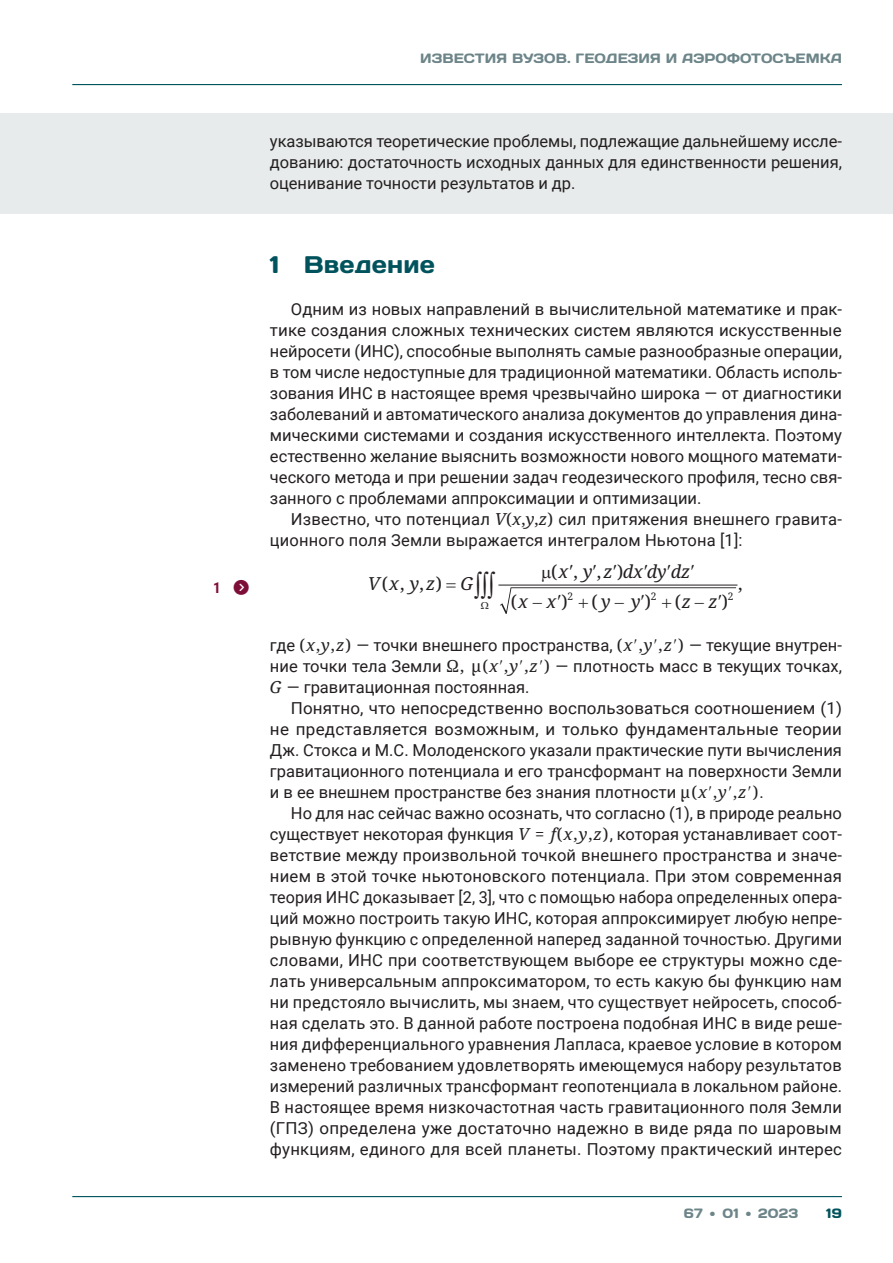
<style>
.page{position:relative;width:893px;height:1263px;background:#fff}
.page>*{position:absolute;margin:0;border:0;box-sizing:border-box;transform-origin:0 0}
.t1{font:27px "Symbol";color:#231f20}
.t2{font:24px "Days One";color:#00535c}
.t3{font:italic 18px/30px "Noto Serif";letter-spacing:.22em;color:#231f20}
.t4{font:18px "Noto Serif";color:#231f20}
.t5{font:16.5px/21px "Roboto";color:#231f20;text-align:justify}
.t6{font:700 15px "Roboto Condensed";color:#7d0e38}
.t7{font:13.5px "Days One";letter-spacing:.005em;color:#6d8589}
.t8{font:13.5px "Days One";color:#00535c}
.t9{font:10.35px "Noto Serif";color:#231f20}
.s1{font-family:"Noto Serif";font-style:italic}
.s2{font-family:"Noto Serif"}
.s3{font-style:normal}
.s4{font-style:italic}
</style>
<div class="page">
<hr style="left:72px;top:1196px;width:770px;height:1px;background:#00535c">
<hr style="left:72px;top:84px;width:770px;height:1px;background:#00535c">
<div style="left:0;top:114px;width:893px;height:100px;background:#e8ebeb"></div>
<hr style="left:498px;top:585px;width:239px;height:1px;background:#231f20">
<svg style="left:500px;top:584px;width:236px;height:30px"></svg>
<p class="t7" style="left:420px;top:50px;width:423px">ИЗВЕСТИЯ ВУЗОВ. ГЕОДЕЗИЯ И АЭРОФОТОСЪЕМКА</p>
<p class="t5" style="left:270px;top:130px;width:573px">указываются теоретические проблемы, подлежащие дальнейшему иссле&shy;дованию: достаточность исходных данных для единственности решения, оценивание точности результатов и др.</p>
<p class="t6" style="left:213px;top:577px;width:37px">1 ★★</p>
<h2 class="t2" style="left:270px;top:249px;width:167px">1 Введение</h2>
<p class="t5" style="left:270px;top:298px;width:574px;text-indent:21px">Одним из новых направлений в вычислительной математике и прак&shy;тике создания сложных технических систем являются искусственные нейросети (ИНС), способные выполнять самые разнообразные операции, в том числе недоступные для традиционной математики. Область исполь&shy;зования ИНС в настоящее время чрезвычайно широка — от диагностики заболеваний и автоматического анализа документов до управления дина&shy;мическими системами и создания искусственного интеллекта. Поэтому естественно желание выяснить возможности нового мощного математи&shy;ческого метода и при решении задач геодезического профиля, тесно свя&shy;занного с проблемами аппроксимации и оптимизации.</p>
<p class="t5" style="left:270px;top:508px;width:573px;text-indent:21px">Известно, что потенциал <span class="s1">V</span><span class="s2">(</span><span class="s1">х</span><span class="s2">,</span><span class="s1">y</span><span class="s2">,</span><span class="s1">z</span><span class="s2">)</span> сил притяжения внешнего гравита&shy;ционного поля Земли выражается интегралом Ньютона [1]:</p>
<p class="t3" style="left:368px;top:567px;width:69px">Vxyz</p>
<p class="t3" style="left:460px;top:567px;width:14px">G</p>
<p class="t3" style="left:511px;top:556px;width:181px;text-indent:48px">x y z dxdydz <span class="s3">(</span>x x <span class="s3">)</span></p>
<p class="t4" style="left:551px;top:559px;width:74px">(, ,)</p>
<h1 class="t1" style="left:474px;top:569px;width:22px">∫∫∫</h1>
<p class="t4" style="left:382px;top:571px;width:62px">(, ,)</p>
<p class="t4" style="left:738px;top:571px;width:6px">,</p>
<p class="t9" style="left:567px;top:589px;width:7px">2</p>
<p class="t9" style="left:651px;top:589px;width:7px">2</p>
<p class="t9" style="left:728px;top:589px;width:7px">2</p>
<p class="t5" style="left:270px;top:634px;width:573px">где <span class="s2">(</span><span class="s1">x</span><span class="s2">,</span><span class="s1">y</span><span class="s2">,</span><span class="s1">z</span><span class="s2">)</span> — точки внешнего пространства, <span class="s2">(</span><span class="s1">x</span> <span class="s2">,</span><span class="s1">y</span> <span class="s2">,</span><span class="s1">z</span> <span class="s2">)</span> — текущие внутрен&shy;ние точки тела Земли <span class="s2">Ω, μ(</span><span class="s1">x</span> <span class="s2">,</span><span class="s1">y</span> <span class="s2">,</span><span class="s1">z</span> <span class="s2">)</span> — плотность масс в текущих точках, <span class="s1">G</span> — гравитационная постоянная.</p>
<p class="t5" style="left:270px;top:697px;width:574px;text-indent:21px">Понятно, что непосредственно воспользоваться соотношением (1) не представляется возможным, и только фундаментальные теории Дж. Стокса и М.С. Молоденского указали практические пути вычисления гравитационного потенциала и его трансформант на поверхности Земли и в ее внешнем пространстве без знания плотности <span class="s2">μ(</span><span class="s1">x</span> <span class="s2">,</span><span class="s1">y</span> <span class="s2">,</span><span class="s1">z</span> <span class="s2">)</span>.</p>
<p class="t5" style="left:270px;top:802px;width:574px;text-indent:21px">Но для нас сейчас важно осознать, что согласно (1), в природе реально существует некоторая функция <span class="s1">V</span> <span class="s2">=</span> <span class="s1">f</span><span class="s2">(</span><span class="s1">x</span><span class="s2">,</span><span class="s1">y</span><span class="s2">,</span><span class="s1">z</span><span class="s2">)</span>, которая устанавливает соот&shy;ветствие между произвольной точкой внешнего пространства и значе&shy;нием в этой точке ньютоновского потенциала. При этом современная теория ИНС доказывает [2, 3], что с помощью набора определенных опера&shy;ций можно построить такую ИНС, которая аппроксимирует любую непре&shy;рывную функцию с определенной наперед заданной точностью. Другими словами, ИНС при соответствующем выборе ее структуры можно сде&shy;лать универсальным аппроксиматором, то есть какую бы функцию нам ни предстояло вычислить, мы знаем, что существует нейросеть, способ&shy;ная сделать это. В данной работе построена подобная ИНС в виде реше&shy;ния дифференциального уравнения Лапласа, краевое условие в котором заменено требованием удовлетворять имеющемуся набору результатов измерений различных трансформант геопотенциала в локальном районе.<br>В настоящее время низкочастотная часть гравитационного поля Земли (ГПЗ) определена уже достаточно надежно в виде ряда по шаровым функциям, единого для всей планеты. Поэтому практический интерес</p>
<p class="t4" style="left:591px;top:589px;width:61px">(<span class="s4">y y</span>)</p>
<p class="t4" style="left:675px;top:589px;width:55px">(<span class="s4">z z</span>)</p>
<p class="t7" style="left:684px;top:1205px;width:116px">67 • 01 • 2023</p>
<p class="t8" style="left:826px;top:1205px;width:17px">19</p>
</div>
